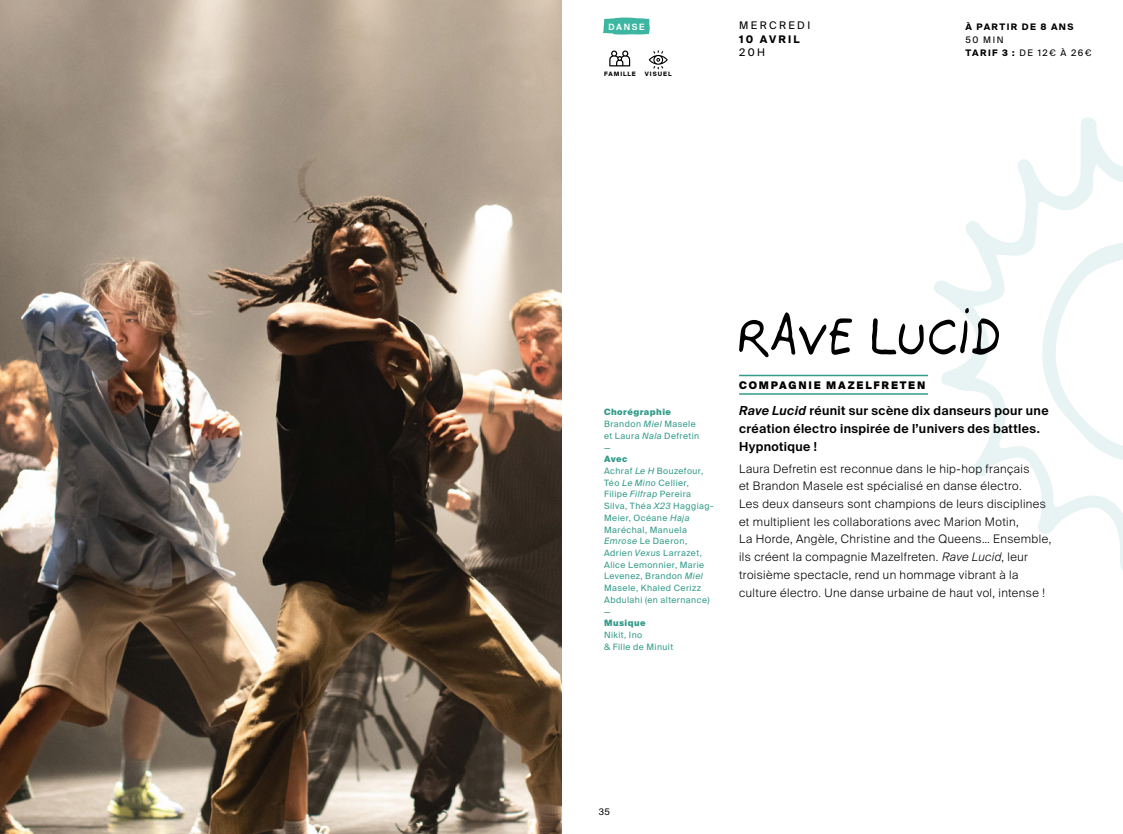
<style>
.page{position:relative;width:1123px;height:834px;background:#fff}
.page>*{position:absolute;margin:0;border:0;box-sizing:border-box;transform-origin:0 0}
.t1{font:55.5px "Piano";letter-spacing:.06em;color:#000}
.t2{font:600 12.45px/17.7px "Suisse Intl";letter-spacing:.03em;color:#000}
.t3{font:300 11.7px/17.7px "Suisse Intl";letter-spacing:.04em;color:#000}
.t4{font:900 10.5px "Suisse Intl";letter-spacing:.175em;color:#000}
.t5{font:10.5px "Suisse Intl";letter-spacing:.225em;color:#000}
.t6{font:700 10.5px "Suisse Intl";letter-spacing:.21em;color:#000}
.t7{font:9px/13.4px "Suisse Intl";letter-spacing:.165em;color:#000}
.t8{font:700 9px "Suisse Intl";letter-spacing:.155em;color:#000}
.t9{font:8.7px/11.7px "Suisse Intl";letter-spacing:.05em;color:#349b8b}
.t10{font:900 8.7px "Suisse Intl";letter-spacing:.05em;color:#349b8b}
.t11{font:600 8.7px "Suisse Intl";letter-spacing:.19em;color:#fff}
.t12{font:700 6px "Suisse Intl";letter-spacing:.155em;color:#000}
.s1{font-weight:700}
.s2{font-weight:900}
.s3{font-style:italic}
</style>
<div class="page">
<svg style="left:934px;top:117px;width:189px;height:453px"></svg>
<svg style="left:1036px;top:237px;width:87px;height:233px"></svg>
<img style="left:0;top:0;width:561px;height:833px">
<hr style="left:739px;top:374px;width:189px;height:2px;background:#349b8b">
<hr style="left:739px;top:393px;width:189px;height:1px;background:#349b8b">
<svg style="left:603px;top:17px;width:47px;height:18px"></svg>
<svg style="left:609px;top:50px;width:21px;height:16px"></svg>
<svg style="left:648px;top:50px;width:19px;height:19px"></svg>
<p class="t11" style="left:608px;top:22px;width:38px">DANSE</p>
<p class="t12" style="left:604px;top:70px;width:33px">FAMILLE</p>
<p class="t12" style="left:645px;top:70px;width:28px">VISUEL</p>
<p class="t5" style="left:739px;top:20px;width:72px">MERCREDI</p>
<p class="t6" style="left:739px;top:33px;width:62px">10 AVRIL</p>
<p class="t5" style="left:739px;top:46px;width:27px">20H</p>
<p class="t8" style="left:965px;top:21px;width:109px">À PARTIR DE 8 ANS</p>
<p class="t7" style="left:965px;top:33px;width:127px">50 MIN<br><span class="s1">TARIF 3 :</span> DE 12€ À 26€</p>
<p class="t9" style="left:604px;top:406px;width:97px"><span class="s2">Chorégraphie<br></span>Brandon <span class="s3">Miel</span> Masele et Laura <span class="s3">Nala</span> Defretin —</p>
<p class="t9" style="left:604px;top:453px;width:111px"><span class="s2">Avec<br></span>Achraf <span class="s3">Le H</span> Bouzefour,<br>Téo <span class="s3">Le Mino</span> Cellier,<br>Filipe <span class="s3">Filfrap</span> Pereira<br>Silva, Théa <span class="s3">X23</span> Haggiag-<br>Meier, Océane <span class="s3">Haja<br></span>Maréchal, Manuela<br><span class="s3">Emrose</span> Le Daeron,<br>Adrien <span class="s3">Vexus</span> Larrazet,<br>Alice Lemonnier, Marie<br>Levenez, Brandon <span class="s3">Miel<br></span>Masele, Khaled Cerizz<br>Abdulahi (en alternance) —</p>
<p class="t10" style="left:604px;top:618px;width:43px">Musique</p>
<p class="t9" style="left:604px;top:629px;width:71px">Nikit, Ino<br>&amp; Fille de Minuit</p>
<h1 class="t1" style="left:739px;top:298px;width:261px">RAVE LUCID</h1>
<p class="t4" style="left:739px;top:379px;width:188px">COMPAGNIE MAZELFRETEN</p>
<p class="t2" style="left:739px;top:402px;width:311px"><span class="s3">Rave Lucid</span> réunit sur scène dix danseurs pour une création électro inspirée de l’univers des battles.<br>Hypnotique !</p>
<p class="t3" style="left:739px;top:459px;width:314px">Laura Defretin est reconnue dans le hip-hop français<br>et Brandon Masele est spécialisé en danse électro.<br>Les deux danseurs sont champions de leurs disciplines et multiplient les collaborations avec Marion Motin,<br>La Horde, Angèle, Christine and the Queens… Ensemble, ils créent la compagnie Mazelfreten. <span class="s3">Rave Lucid</span>, leur troisième spectacle, rend un hommage vibrant à la culture électro. Une danse urbaine de haut vol, intense !</p>
<p class="t7" style="left:598px;top:805px;width:13px">35</p>
</div>
